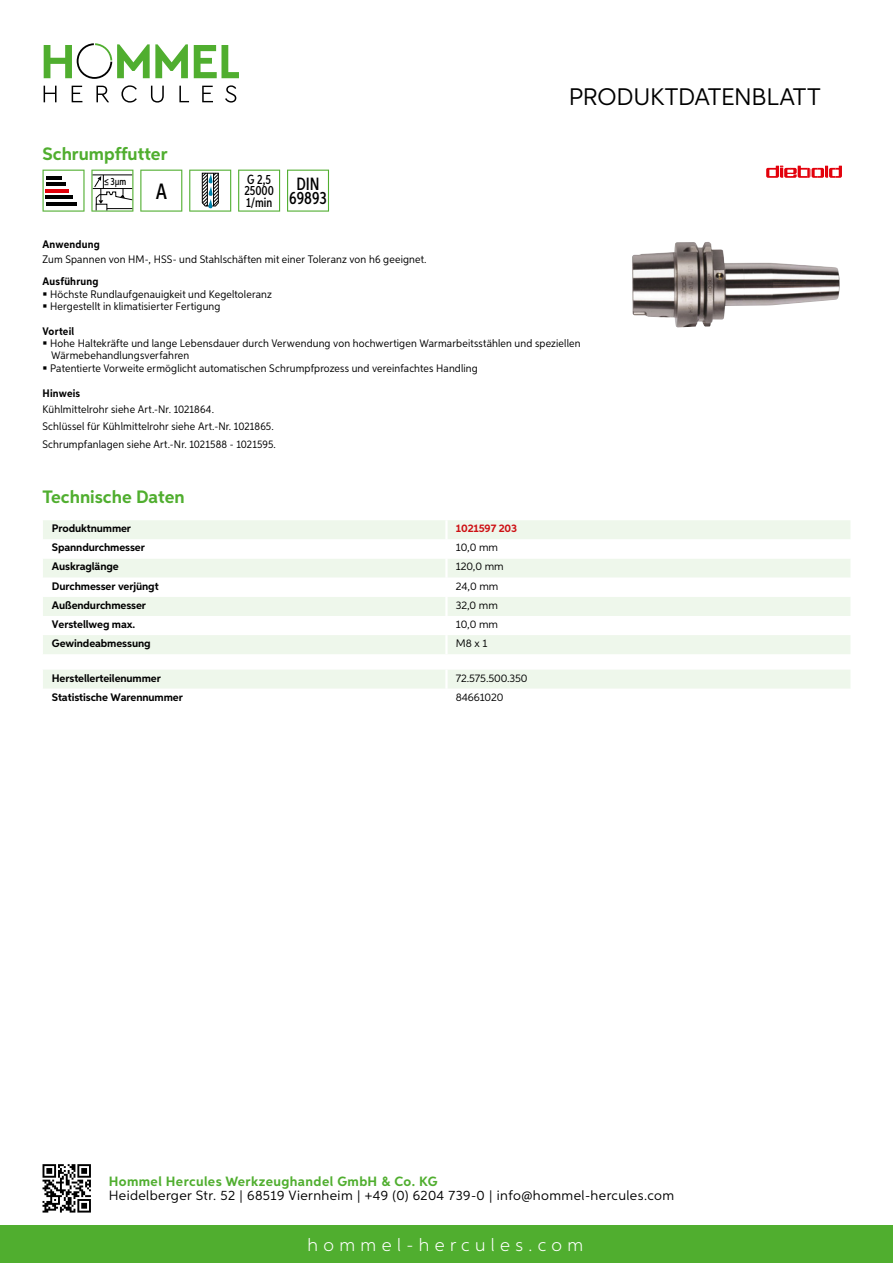
<style>
.page{position:relative;width:893px;height:1263px;background:#fff}
.page>*{position:absolute;margin:0;border:0;box-sizing:border-box;transform-origin:0 0}
.t1{font:24px "Aspira";letter-spacing:-.01em;color:#000}
.t2{font:500 22.2px "Aspira XX Nar";color:#000}
.t3{font:700 18px "Aspira";color:#50ae2f}
.t4{font:300 18px "Aspira";letter-spacing:.3em;color:#fff}
.t5{font:500 17.85px/14.9px "Aspira XX Nar";color:#000;text-align:center}
.t6{font:13.5px "Aspira";letter-spacing:.03em;color:#000}
.t7{font:700 13.5px "Aspira";letter-spacing:.03em;color:#50ae2f}
.t8{font:500 13.35px/11.9px "Aspira XX Nar";color:#000}
.t9{font:10.95px/12.5px "Aspira Nar";letter-spacing:.015em;color:#000}
.t10{font:700 10.95px "Aspira";letter-spacing:-.01em;color:#000}
.t11{font:10.95px "Aspira";letter-spacing:-.01em;color:#000}
.t12{font:700 10.95px "Aspira Nar";letter-spacing:.02em;color:#000}
.t13{font:700 10.95px "Aspira";letter-spacing:-.01em;color:#cd1013}
.t14{font:500 10.35px "Aspira XX Nar";color:#000}
</style>
<div class="page">
<div style="left:0;top:1226px;width:893px;height:37px;background:#50ae2f"></div>
<svg style="left:43px;top:1164px;width:48px;height:48px"></svg>
<svg style="left:194px;top:45px;width:45px;height:33px"></svg>
<svg style="left:44px;top:43px;width:144px;height:36px"></svg>
<svg style="left:44px;top:86px;width:13px;height:16px"></svg>
<svg style="left:72px;top:86px;width:10px;height:16px"></svg>
<svg style="left:96px;top:86px;width:13px;height:16px"></svg>
<svg style="left:121px;top:85px;width:16px;height:18px"></svg>
<svg style="left:151px;top:86px;width:13px;height:17px"></svg>
<svg style="left:179px;top:86px;width:10px;height:16px"></svg>
<svg style="left:202px;top:86px;width:11px;height:16px"></svg>
<svg style="left:225px;top:85px;width:11px;height:18px"></svg>
<div style="left:43px;top:520px;width:807px;height:134px;background:#eef7eb"></div>
<svg style="left:43px;top:539px;width:807px;height:96px"></svg>
<hr style="left:445px;top:520px;width:3px;height:19px;background:#fff">
<hr style="left:445px;top:539px;width:3px;height:19px;background:#fff">
<hr style="left:445px;top:558px;width:3px;height:20px;background:#fff">
<hr style="left:445px;top:578px;width:3px;height:19px;background:#fff">
<hr style="left:445px;top:597px;width:3px;height:19px;background:#fff">
<hr style="left:445px;top:616px;width:3px;height:19px;background:#fff">
<hr style="left:445px;top:635px;width:3px;height:19px;background:#fff">
<div style="left:43px;top:670px;width:807px;height:19px;background:#eef7eb"></div>
<svg style="left:43px;top:170px;width:42px;height:42px"></svg>
<hr style="left:46px;top:176px;width:16px;height:3px;background:#000">
<hr style="left:46px;top:183px;width:19px;height:3px;background:#000">
<hr style="left:46px;top:189px;width:23px;height:3px;background:#e3000b">
<hr style="left:46px;top:196px;width:27px;height:3px;background:#000">
<hr style="left:46px;top:203px;width:30px;height:3px;background:#000">
<svg style="left:91px;top:170px;width:42px;height:42px"></svg>
<svg style="left:140px;top:170px;width:42px;height:42px"></svg>
<svg style="left:189px;top:170px;width:42px;height:42px"></svg>
<svg style="left:238px;top:170px;width:42px;height:42px"></svg>
<svg style="left:287px;top:170px;width:42px;height:42px"></svg>
<img style="left:632px;top:242px;width:208px;height:85px">
<svg style="left:766px;top:166px;width:76px;height:12px"></svg>
<h3 class="t3" style="left:43px;top:142px;width:126px">Schrumpffutter</h3>
<p class="t14" style="left:104px;top:175px;width:24px">≤3µm</p>
<h2 class="t2" style="left:156px;top:178px;width:13px">A</h2>
<p class="t8" style="left:244px;top:173px;width:31px">G 2,5<br>25000<br>1/min</p>
<h3 class="t5" style="left:289px;top:176px;width:39px">DIN<br>69893</h3>
<h1 class="t1" style="left:569px;top:82px;width:253px">Produktdatenblatt</h1>
<p class="t12" style="left:43px;top:237px;width:59px">Anwendung</p>
<p class="t9" style="left:43px;top:253px;width:385px">Zum Spannen von HM-, HSS- und Stahlschäften mit einer Toleranz von h6 geeignet.</p>
<p class="t12" style="left:43px;top:274px;width:58px">Ausführung</p>
<p class="t9" style="left:50px;top:287px;width:223px">Höchste Rundlaufgenauigkeit und Kegeltoleranz<br>Hergestellt in klimatisierter Fertigung</p>
<p class="t12" style="left:43px;top:324px;width:33px">Vorteil</p>
<p class="t9" style="left:50px;top:337px;width:532px">Hohe Haltekräfte und lange Lebensdauer durch Verwendung von hochwertigen Warmarbeitsstählen und speziellen<br>Wärmebehandlungsverfahren<br>Patentierte Vorweite ermöglicht automatischen Schrumpfprozess und vereinfachtes Handling</p>
<p class="t12" style="left:43px;top:387px;width:39px">Hinweis</p>
<p class="t9" style="left:43px;top:400px;width:235px;line-height:17.5px">Kühlmittelrohr siehe Art.-Nr. 1021864.<br>Schlüssel für Kühlmittelrohr siehe Art.-Nr. 1021865.<br>Schrumpfanlagen siehe Art.-Nr. 1021588 - 1021595.</p>
<h3 class="t3" style="left:43px;top:486px;width:144px">Technische Daten</h3>
<p class="t10" style="left:52px;top:522px;width:81px">Produktnummer</p>
<p class="t13" style="left:456px;top:522px;width:63px">1021597 203</p>
<p class="t10" style="left:52px;top:541px;width:95px">Spanndurchmesser</p>
<p class="t11" style="left:456px;top:541px;width:44px">10,0 mm</p>
<p class="t10" style="left:52px;top:560px;width:68px">Auskraglänge</p>
<p class="t11" style="left:456px;top:560px;width:49px">120,0 mm</p>
<p class="t10" style="left:52px;top:579px;width:108px">Durchmesser verjüngt</p>
<p class="t11" style="left:456px;top:579px;width:44px">24,0 mm</p>
<p class="t10" style="left:52px;top:598px;width:96px">Außendurchmesser</p>
<p class="t11" style="left:456px;top:598px;width:44px">32,0 mm</p>
<p class="t10" style="left:52px;top:617px;width:85px">Verstellweg max.</p>
<p class="t11" style="left:456px;top:617px;width:44px">10,0 mm</p>
<p class="t10" style="left:52px;top:636px;width:100px">Gewindeabmessung</p>
<p class="t11" style="left:456px;top:636px;width:33px">M8 x 1</p>
<p class="t10" style="left:52px;top:671px;width:111px">Herstellerteilenummer</p>
<p class="t11" style="left:456px;top:671px;width:73px">72.575.500.350</p>
<p class="t10" style="left:52px;top:690px;width:132px">Statistische Warennummer</p>
<p class="t11" style="left:456px;top:690px;width:49px">84661020</p>
<p class="t7" style="left:109px;top:1172px;width:330px">Hommel Hercules Werkzeughandel GmbH &amp; Co. KG</p>
<p class="t6" style="left:109px;top:1187px;width:567px">Heidelberger Str. 52 | 68519 Viernheim | +49 (0) 6204 739-0 | info@hommel-hercules.com</p>
<h3 class="t4" style="left:307px;top:1234px;width:277px">hommel-hercules.com</h3>
</div>
